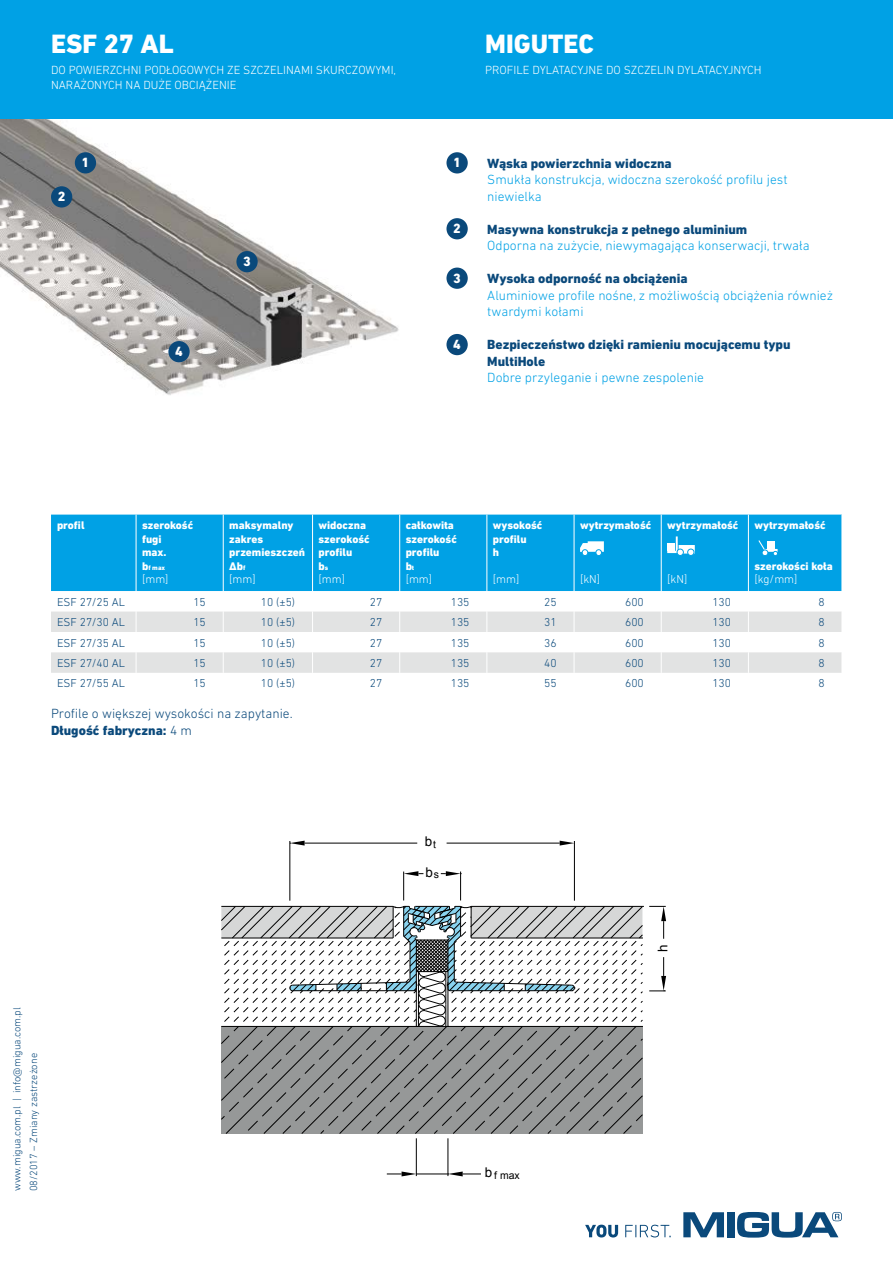
<style>
.page{position:relative;width:893px;height:1263px;background:#fff}
.page>*{position:absolute;margin:0;border:0;box-sizing:border-box;transform-origin:0 0}
.t1{font:800 27px "DIN Next LT Pro";color:#fff}
.t2{font:800 13.65px "DIN Next LT Pro";color:#fff}
.t3{font:300 13.5px/16.5px "DIN Next LT Pro";color:#00a1e5}
.t4{font:800 13.5px/16.5px "DIN Next LT Pro";color:#0a497b}
.t5{font:300 13.5px/16.5px "DIN Next LT Pro";color:#0a497b}
.t6{font:13.35px "Arial";color:#000}
.t7{font:300 12px/15px "DIN Next LT Pro";color:#fff}
.t8{font:300 11.7px "DIN Next LT Pro";color:#0a497b}
.t9{font:300 11.7px "DIN Next LT Pro";color:#fff}
.t10{font:800 11.25px/13.5px "DIN Next LT Pro";color:#fff}
.t11{font:300 10.5px/16.5px "DIN Next LT Pro";color:#0a497b}
.t12{font:10.5px "Arial";color:#000}
.t13{font:800 6.75px "DIN Next LT Pro";color:#fff}
.s1{font-size:11.25px}
.s2{font-size:6.75px}
.s3{font-weight:800}
.s4{font-size:13.35px}
</style>
<div class="page">
<svg style="left:683px;top:1212px;width:41px;height:25px"></svg>
<div style="left:727px;top:1212px;width:8px;height:25px;background:#0a497b"></div>
<svg style="left:737px;top:1212px;width:105px;height:25px"></svg>
<svg style="left:585px;top:1224px;width:86px;height:13px"></svg>
<img style="left:0;top:119px;width:399px;height:276px">
<hr style="left:574px;top:841px;width:1px;height:60px;background:#000">
<hr style="left:290px;top:841px;width:1px;height:60px;background:#000">
<hr style="left:447px;top:843px;width:113px;height:1px;background:#000">
<hr style="left:305px;top:843px;width:112px;height:1px;background:#000">
<svg style="left:560px;top:841px;width:14px;height:4px"></svg>
<svg style="left:290px;top:841px;width:15px;height:4px"></svg>
<svg style="left:221px;top:1027px;width:422px;height:107px;background:#8c8e8e"></svg>
<hr style="left:416px;top:1138px;width:1px;height:38px;background:#000">
<hr style="left:448px;top:1138px;width:1px;height:38px;background:#000">
<hr style="left:416px;top:1174px;width:32px;height:1px;background:#000">
<svg style="left:387px;top:1171px;width:29px;height:5px"></svg>
<svg style="left:221px;top:871px;width:445px;height:156px"></svg>
<svg style="left:448px;top:1171px;width:33px;height:5px"></svg>
<div style="left:0;top:0;width:893px;height:119px;background:#00a1e5"></div>
<div style="left:75px;top:152px;width:21px;height:21px;background:#0a497b;border-radius:50%"></div>
<div style="left:446px;top:152px;width:22px;height:21px;background:#0a497b;border-radius:50%"></div>
<div style="left:51px;top:186px;width:21px;height:21px;background:#0a497b;border-radius:50%"></div>
<div style="left:446px;top:218px;width:22px;height:21px;background:#0a497b;border-radius:50%"></div>
<div style="left:236px;top:251px;width:22px;height:21px;background:#0a497b;border-radius:50%"></div>
<div style="left:446px;top:268px;width:22px;height:21px;background:#0a497b;border-radius:50%"></div>
<div style="left:168px;top:341px;width:22px;height:21px;background:#0a497b;border-radius:50%"></div>
<div style="left:446px;top:334px;width:22px;height:21px;background:#0a497b;border-radius:50%"></div>
<div style="left:51px;top:515px;width:791px;height:76px;background:#00a1e5"></div>
<svg style="left:51px;top:611px;width:791px;height:62px;fill:#e2e3e3"></svg>
<hr style="left:136px;top:515px;width:1px;height:76px;background:#fff">
<hr style="left:223px;top:515px;width:1px;height:76px;background:#fff">
<hr style="left:312px;top:515px;width:1px;height:76px;background:#fff">
<hr style="left:399px;top:515px;width:1px;height:76px;background:#fff">
<svg style="left:223px;top:611px;width:1px;height:62px"></svg>
<svg style="left:312px;top:611px;width:1px;height:62px"></svg>
<svg style="left:399px;top:611px;width:1px;height:62px"></svg>
<svg style="left:486px;top:611px;width:1px;height:62px"></svg>
<svg style="left:574px;top:611px;width:1px;height:62px"></svg>
<svg style="left:661px;top:611px;width:1px;height:62px"></svg>
<svg style="left:748px;top:611px;width:1px;height:62px"></svg>
<hr style="left:574px;top:515px;width:1px;height:76px;background:#fff">
<hr style="left:661px;top:515px;width:1px;height:76px;background:#fff">
<hr style="left:748px;top:515px;width:1px;height:76px;background:#fff">
<hr style="left:486px;top:515px;width:1px;height:76px;background:#fff">
<svg style="left:136px;top:611px;width:1px;height:62px"></svg>
<svg style="left:580px;top:541px;width:24px;height:15px"></svg>
<div style="left:595px;top:549px;width:7px;height:7px;border:1px solid #00a1e5;border-radius:50%"></div>
<div style="left:677px;top:549px;width:7px;height:7px;border:1px solid #00a1e5;border-radius:50%"></div>
<div style="left:687px;top:549px;width:7px;height:7px;border:1px solid #00a1e5;border-radius:50%"></div>
<svg style="left:667px;top:536px;width:28px;height:19px"></svg>
<svg style="left:758px;top:540px;width:20px;height:16px"></svg>
<h1 class="t1" style="left:51px;top:28px;width:124px">ESF 27 AL</h1>
<p class="t7" style="left:51px;top:63px;width:347px">DO POWIERZCHNI PODŁOGOWYCH ZE SZCZELINAMI SKURCZOWYMI,<br>NARAŻONYCH NA DUŻE OBCIĄŻENIE</p>
<h1 class="t1" style="left:485px;top:28px;width:110px">MIGUTEC</h1>
<p class="t7" style="left:485px;top:63px;width:278px">PROFILE DYLATACYJNE DO SZCZELIN DYLATACYJNYCH</p>
<p class="t2" style="left:58px;top:189px;width:9px">2</p>
<p class="t2" style="left:82px;top:155px;width:9px">1</p>
<p class="t2" style="left:453px;top:155px;width:9px">1</p>
<p class="t2" style="left:243px;top:254px;width:9px">3</p>
<p class="t2" style="left:453px;top:221px;width:9px">2</p>
<p class="t2" style="left:453px;top:270px;width:9px">3</p>
<p class="t2" style="left:175px;top:344px;width:9px">4</p>
<p class="t2" style="left:453px;top:336px;width:9px">4</p>
<p class="t4" style="left:487px;top:155px;width:186px">Wąska powierzchnia widoczna</p>
<p class="t3" style="left:487px;top:171px;width:302px">Smukła konstrukcja, widoczna szerokość profilu jest niewielka</p>
<p class="t4" style="left:487px;top:221px;width:262px">Masywna konstrukcja z pełnego aluminium</p>
<p class="t3" style="left:487px;top:237px;width:324px">Odporna na zużycie, niewymagająca konserwacji, trwała</p>
<p class="t4" style="left:487px;top:270px;width:202px">Wysoka odporność na obciążenia</p>
<p class="t3" style="left:487px;top:287px;width:347px">Aluminiowe profile nośne, z możliwością obciążenia również twardymi kołami</p>
<p class="t4" style="left:487px;top:336px;width:305px">Bezpieczeństwo dzięki ramieniu mocującemu typu<br>MultiHole</p>
<p class="t3" style="left:487px;top:369px;width:218px">Dobre przyleganie i pewne zespolenie</p>
<p class="t10" style="left:57px;top:518px;width:29px">profil</p>
<p class="t10" style="left:142px;top:518px;width:53px">szerokość fugi<br>max.</p>
<p class="t13" style="left:142px;top:563px;width:25px"><span class="s1">b</span>f max</p>
<p class="t9" style="left:142px;top:572px;width:28px">[mm]</p>
<p class="t10" style="left:229px;top:518px;width:77px">maksymalny zakres przemieszczeń ∆b<span class="s2">f</span></p>
<p class="t9" style="left:229px;top:572px;width:28px">[mm]</p>
<p class="t10" style="left:319px;top:518px;width:53px">widoczna szerokość profilu<br>b<span class="s2">s</span></p>
<p class="t9" style="left:319px;top:572px;width:28px">[mm]</p>
<p class="t10" style="left:406px;top:518px;width:53px">całkowita szerokość profilu<br>b<span class="s2">t</span></p>
<p class="t9" style="left:406px;top:572px;width:28px">[mm]</p>
<p class="t10" style="left:493px;top:518px;width:51px">wysokość profilu<br>h</p>
<p class="t9" style="left:493px;top:572px;width:28px">[mm]</p>
<p class="t10" style="left:580px;top:518px;width:73px">wytrzymałość</p>
<p class="t10" style="left:667px;top:518px;width:73px">wytrzymałość</p>
<p class="t9" style="left:580px;top:572px;width:22px">[kN]</p>
<p class="t9" style="left:667px;top:572px;width:22px">[kN]</p>
<p class="t10" style="left:754px;top:518px;width:73px">wytrzymałość</p>
<p class="t10" style="left:754px;top:559px;width:80px">szerokości koła</p>
<p class="t9" style="left:754px;top:572px;width:45px">[kg/mm]</p>
<p class="t8" style="left:57px;top:595px;width:69px">ESF 27/25 AL</p>
<p class="t8" style="left:193px;top:595px;width:14px">15</p>
<p class="t8" style="left:261px;top:595px;width:36px">10 (±5)</p>
<p class="t8" style="left:370px;top:595px;width:14px">27</p>
<p class="t8" style="left:451px;top:595px;width:20px">135</p>
<p class="t8" style="left:544px;top:595px;width:14px">25</p>
<p class="t8" style="left:625px;top:595px;width:20px">600</p>
<p class="t8" style="left:712px;top:595px;width:20px">130</p>
<p class="t8" style="left:818px;top:595px;width:8px">8</p>
<p class="t8" style="left:57px;top:615px;width:69px">ESF 27/30 AL</p>
<p class="t8" style="left:193px;top:615px;width:14px">15</p>
<p class="t8" style="left:261px;top:615px;width:36px">10 (±5)</p>
<p class="t8" style="left:370px;top:615px;width:14px">27</p>
<p class="t8" style="left:451px;top:615px;width:20px">135</p>
<p class="t8" style="left:544px;top:615px;width:14px">31</p>
<p class="t8" style="left:625px;top:615px;width:20px">600</p>
<p class="t8" style="left:712px;top:615px;width:20px">130</p>
<p class="t8" style="left:818px;top:615px;width:8px">8</p>
<p class="t8" style="left:57px;top:636px;width:69px">ESF 27/35 AL</p>
<p class="t8" style="left:193px;top:636px;width:14px">15</p>
<p class="t8" style="left:261px;top:636px;width:36px">10 (±5)</p>
<p class="t8" style="left:370px;top:636px;width:14px">27</p>
<p class="t8" style="left:451px;top:636px;width:20px">135</p>
<p class="t8" style="left:544px;top:636px;width:14px">36</p>
<p class="t8" style="left:625px;top:636px;width:20px">600</p>
<p class="t8" style="left:712px;top:636px;width:20px">130</p>
<p class="t8" style="left:818px;top:636px;width:8px">8</p>
<p class="t8" style="left:57px;top:656px;width:69px">ESF 27/40 AL</p>
<p class="t8" style="left:193px;top:656px;width:14px">15</p>
<p class="t8" style="left:261px;top:656px;width:36px">10 (±5)</p>
<p class="t8" style="left:370px;top:656px;width:14px">27</p>
<p class="t8" style="left:451px;top:656px;width:20px">135</p>
<p class="t8" style="left:544px;top:656px;width:14px">40</p>
<p class="t8" style="left:625px;top:656px;width:20px">600</p>
<p class="t8" style="left:712px;top:656px;width:20px">130</p>
<p class="t8" style="left:818px;top:656px;width:8px">8</p>
<p class="t8" style="left:57px;top:677px;width:69px">ESF 27/55 AL</p>
<p class="t8" style="left:193px;top:677px;width:14px">15</p>
<p class="t8" style="left:261px;top:677px;width:36px">10 (±5)</p>
<p class="t8" style="left:370px;top:677px;width:14px">27</p>
<p class="t8" style="left:451px;top:677px;width:20px">135</p>
<p class="t8" style="left:544px;top:677px;width:14px">55</p>
<p class="t8" style="left:625px;top:677px;width:20px">600</p>
<p class="t8" style="left:712px;top:677px;width:20px">130</p>
<p class="t8" style="left:818px;top:677px;width:8px">8</p>
<p class="t5" style="left:51px;top:705px;width:243px">Profile o większej wysokości na zapytanie.<br><span class="s3">Długość fabryczna:</span> 4 m</p>
<p class="t11" style="left:9px;top:1191px;width:185px;rotate:-90deg">www.migua.com.pl | info@migua.com.pl<br>08/2017 – Zmiany zastrzeżone</p>
<p class="t6" style="left:425px;top:833px;width:13px">b<sub>t</sub></p>
<p class="t6" style="left:425px;top:863px;width:15px">b<sub>s</sub></p>
<p class="t12" style="left:485px;top:1168px;width:36px"><span class="s4">b</span> f max</p>
<p class="t6" style="left:654px;top:952px;width:9px;rotate:-90deg">h</p>
</div>
